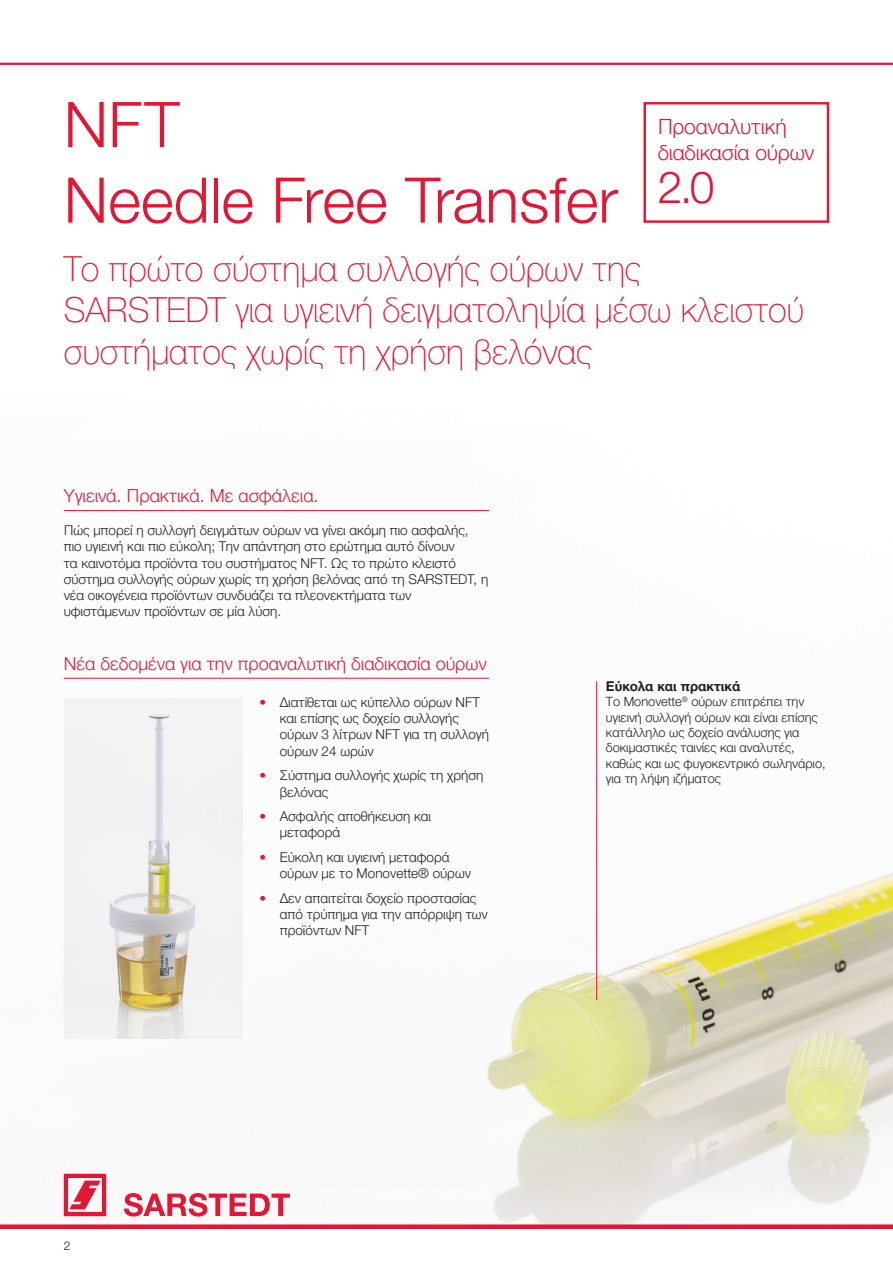
<style>
.page{position:relative;width:893px;height:1263px;background:#fff}
.page>*{position:absolute;margin:0;border:0;box-sizing:border-box;transform-origin:0 0}
.t1{font:300 63px/75.6px "Helvetica Neue LTW1 G";color:#e21736}
.t2{font:300 44.4px "Helvetica Neue LTW1 G";color:#e21736}
.t3{font:100 34.5px/41.4px "Helvetica Neue LTW1 G";color:#e21736}
.t4{font:300 21px/26.2px "Helvetica Neue LTW1 G";letter-spacing:-.005em;color:#e21736}
.t5{font:300 18px "Helvetica Neue LTW1 G";color:#e21736}
.t6{font:300 13.5px/16.2px "Helvetica Neue LTW1 G";color:#231f20}
.t7{font:700 13.5px "Helvetica Neue LTW1 G";color:#231f20}
.t8{font:300 12.75px/15.3px "Helvetica Neue LTW1 G";color:#231f20}
.t9{font:300 12px "Helvetica Neue LTW1 G";color:#231f20}
.s1{color:#e21736}
</style>
<div class="page">
<img style="left:63px;top:510px;width:830px;height:714px">
<hr style="left:0;top:63px;width:893px;height:2px;background:#e21736">
<hr style="left:64px;top:510px;width:425px;height:1px;background:#e21736">
<hr style="left:64px;top:678px;width:425px;height:1px;background:#e21736">
<div style="left:0;top:1224px;width:893px;height:5px;background:#e21736"></div>
<svg style="left:64px;top:1174px;width:42px;height:42px"></svg>
<svg style="left:124px;top:1193px;width:166px;height:23px"></svg>
<hr style="left:596px;top:681px;width:1px;height:318px;background:#e21736">
<img style="left:64px;top:698px;width:178px;height:341px">
<div style="left:643px;top:102px;width:186px;height:121px;border:2px solid #e21736"></div>
<h1 class="t1" style="left:64px;top:87px;width:556px">NFT<br>Needle Free Transfer</h1>
<h3 class="t3" style="left:64px;top:248px;width:742px">Το πρώτο σύστημα συλλογής ούρων της<br>SARSTEDT για υγιεινή δειγματοληψία μέσω κλειστού συστήματος χωρίς τη χρήση βελόνας</h3>
<h3 class="t4" style="left:658px;top:113px;width:158px">Προαναλυτική διαδικασία ούρων</h3>
<h2 class="t2" style="left:658px;top:160px;width:58px">2.0</h2>
<h3 class="t5" style="left:64px;top:484px;width:256px">Υγιεινά. Πρακτικά. Με ασφάλεια.</h3>
<p class="t6" style="left:64px;top:522px;width:426px">Πώς μπορεί η συλλογή δειγμάτων ούρων να γίνει ακόμη πιο ασφαλής, πιο υγιεινή και πιο εύκολη; Την απάντηση στο ερώτημα αυτό δίνουν<br>τα καινοτόμα προϊόντα του συστήματος NFT. Ως το πρώτο κλειστό σύστημα συλλογής ούρων χωρίς τη χρήση βελόνας από τη SARSTEDT, η νέα οικογένεια προϊόντων συνδυάζει τα πλεονεκτήματα των υφιστάμενων προϊόντων σε μία λύση.</p>
<h3 class="t5" style="left:64px;top:652px;width:424px">Νέα δεδομένα για την προαναλυτική διαδικασία ούρων</h3>
<p class="t6" style="left:280px;top:694px;width:211px;text-indent:-20px"><span class="s1">•</span> Διατίθεται ως κύπελλο ούρων NFT και επίσης ως δοχείο συλλογής ούρων 3 λίτρων NFT για τη συλλογή ούρων 24 ωρών</p>
<p class="t6" style="left:280px;top:767px;width:205px;text-indent:-20px"><span class="s1">•</span> Σύστημα συλλογής χωρίς τη χρήση βελόνας</p>
<p class="t6" style="left:280px;top:808px;width:153px;text-indent:-20px"><span class="s1">•</span> Ασφαλής αποθήκευση και μεταφορά</p>
<p class="t6" style="left:280px;top:849px;width:193px;text-indent:-20px"><span class="s1">•</span> Εύκολη και υγιεινή μεταφορά ούρων με το Monovette® ούρων</p>
<p class="t6" style="left:280px;top:890px;width:209px;text-indent:-20px"><span class="s1">•</span> Δεν απαιτείται δοχείο προστασίας από τρύπημα για την απόρριψη των προϊόντων NFT</p>
<p class="t7" style="left:606px;top:678px;width:136px">Εύκολα και πρακτικά</p>
<p class="t8" style="left:606px;top:694px;width:221px">Το Monovette<sup>®</sup> ούρων επιτρέπει την υγιεινή συλλογή ούρων και είναι επίσης κατάλληλο ως δοχείο ανάλυσης για δοκιμαστικές ταινίες και αναλυτές, καθώς και ως φυγοκεντρικό σωληνάριο, για τη λήψη ιζήματος</p>
<p class="t9" style="left:64px;top:1238px;width:8px">2</p>
</div>
